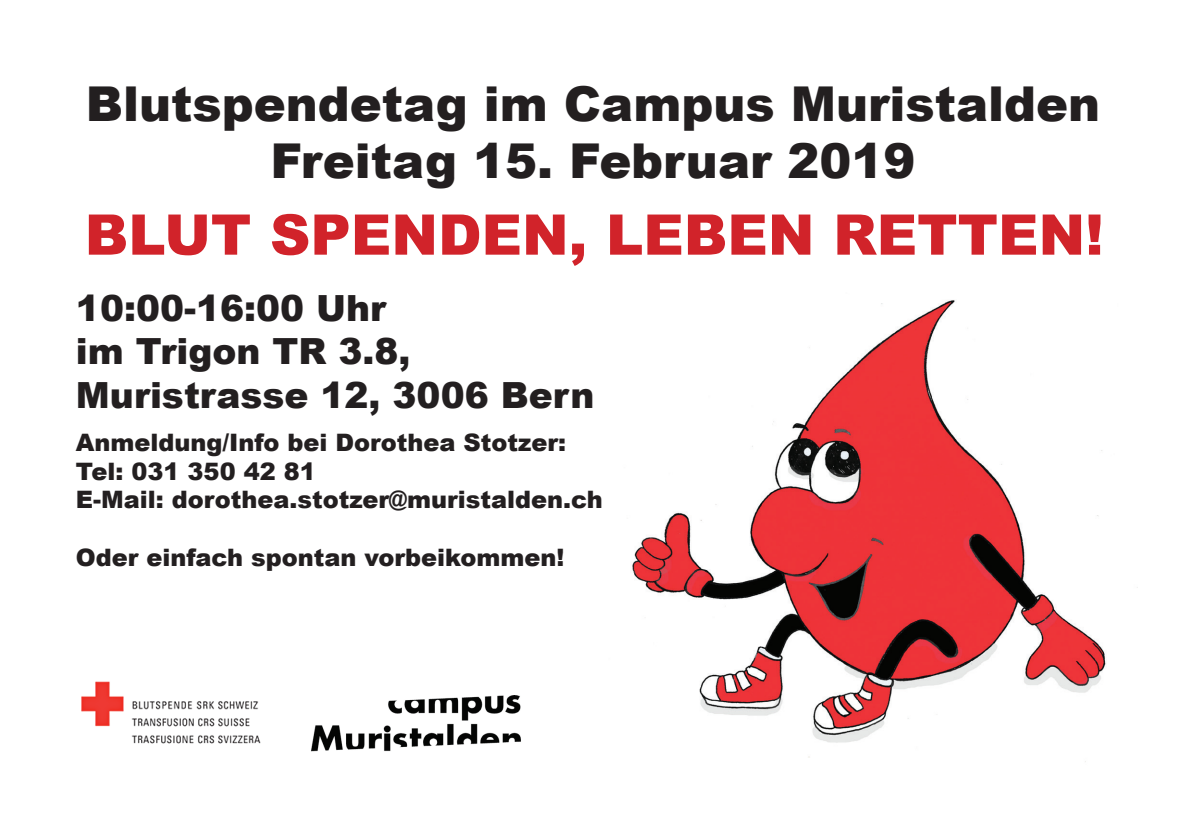
<style>
.page{position:relative;width:1191px;height:840px;background:#fff}
.page>*{position:absolute;margin:0;border:0;box-sizing:border-box;transform-origin:0 0}
.t1{font:900 56px "Arial";color:#d1232a}
.t2{font:900 48px/57.6px "Arial";color:#231f20;text-align:center}
.t3{font:900 36px/43.2px "Arial";color:#231f20}
.t4{font:900 24px/28.8px "Arial";color:#231f20}
</style>
<div class="page">
<img style="left:632px;top:300px;width:506px;height:462px">
<img style="left:82px;top:681px;width:179px;height:63px">
<img style="left:311px;top:695px;width:210px;height:56px">
<h2 class="t2" style="left:86px;top:73px;width:1016px">Blutspendetag im Campus Muristalden<br>Freitag 15. Februar 2019</h2>
<h1 class="t1" style="left:85px;top:194px;width:561px">Blut spenden, Lebe</h1>
<h1 class="t1" style="left:768px;top:194px;width:149px">n rette</h1>
<h1 class="t1" style="left:1038px;top:194px;width:67px">n!</h1>
<h3 class="t3" style="left:76px;top:285px;width:520px">10:00-16:00 Uhr<br>im Trigon TR 3.8,<br>Muristrasse 12, 3006 Bern</h3>
<p class="t4" style="left:76px;top:427px;width:528px">Anmeldung/Info bei Dorothea Stotzer:<br>Tel: 031 350 42 81<br>E-Mail: dorothea.stotzer@muristalden.ch</p>
<p class="t4" style="left:76px;top:542px;width:490px">Oder einfach spontan vorbeikommen!</p>
</div>
